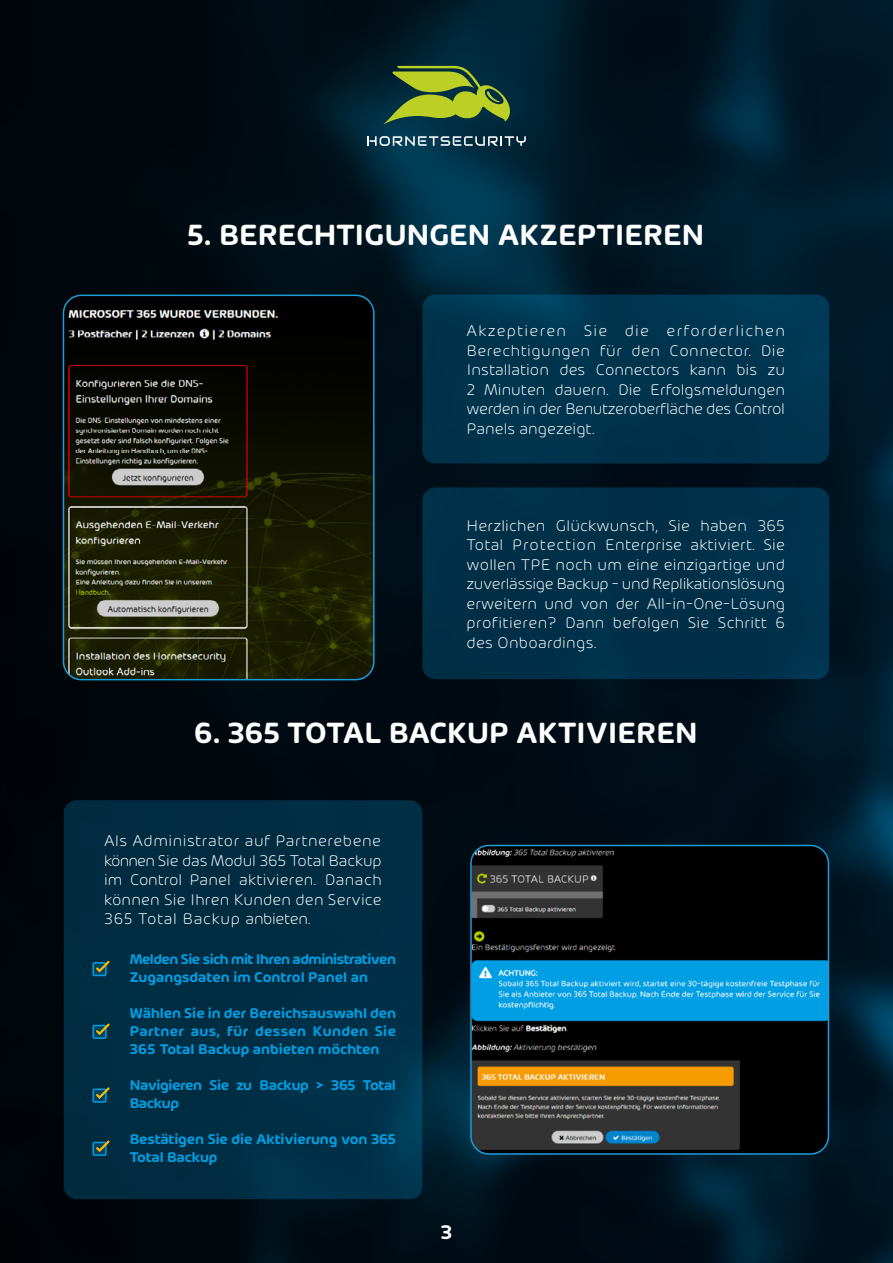
<style>
.page{position:relative;width:893px;height:1263px;background:#fff}
.page>*{position:absolute;margin:0;border:0;box-sizing:border-box;transform-origin:0 0}
.t1{font:600 31.2px "Hornet";color:#fff}
.t2{font:600 21px "Hornet";color:#fff}
.t3{font:300 16.5px/19.5px "Hornet";letter-spacing:.01em;color:#fff;text-align:justify}
.t4{font:600 15px/18px "Hornet";letter-spacing:-.01em;color:#009fe3}
.t5{font:600 15px/18px "Hornet";letter-spacing:-.035em;color:#009fe3}
</style>
<div class="page">
<img style="left:0;top:0;width:893px;height:1263px">
<div style="left:422px;top:295px;width:407px;height:168px;background:#00344d;border-radius:13px"></div>
<svg style="left:367px;top:136px;width:159px;height:10px;background:#587785"></svg>
<svg style="left:383px;top:66px;width:130px;height:59px;background:#597932"></svg>
<div style="left:422px;top:487px;width:407px;height:192px;background:#003048;border-radius:13px"></div>
<img style="left:64px;top:295px;width:310px;height:385px">
<div style="left:63px;top:295px;width:312px;height:385px;border:2px solid #1d9dd8;border-radius:18px"></div>
<div style="left:64px;top:800px;width:358px;height:399px;background:#002d42;border-radius:13px"></div>
<img style="left:471px;top:846px;width:357px;height:308px">
<div style="left:470px;top:845px;width:359px;height:310px;border:2px solid #1d9dd8;border-radius:18px"></div>
<div style="left:92px;top:1142px;width:15px;height:14px;border:2px solid #009fe3"></div>
<svg style="left:94px;top:1140px;width:16px;height:14px"></svg>
<div style="left:92px;top:1088px;width:15px;height:15px;border:2px solid #009fe3"></div>
<svg style="left:94px;top:1087px;width:16px;height:13px"></svg>
<div style="left:92px;top:1025px;width:15px;height:14px;border:2px solid #009fe3"></div>
<svg style="left:94px;top:1023px;width:16px;height:14px"></svg>
<div style="left:92px;top:962px;width:15px;height:14px;border:2px solid #009fe3"></div>
<svg style="left:94px;top:960px;width:16px;height:14px"></svg>
<h1 class="t1" style="left:187px;top:212px;width:519px">5. BERECHTIGUNGEN AKZEPTIEREN</h1>
<p class="t3" style="left:466px;top:320px;width:320px">Akzeptieren Sie die erforderlichen Berechtigungen für den Connector. Die Installation des Connectors kann bis zu 2 Minuten dauern. Die Erfolgsmeldungen werden in der Benutzeroberfläche des Control Panels angezeigt.</p>
<p class="t3" style="left:466px;top:514px;width:320px">Herzlichen Glückwunsch, Sie haben 365<br>Total Protection Enterprise aktiviert. Sie wollen TPE noch um eine einzigartige und zuverlässige Backup - und Replikationslösung erweitern und von der All-in-One-Lösung profitieren? Dann befolgen Sie Schritt 6 des Onboardings.</p>
<h1 class="t1" style="left:194px;top:710px;width:505px">6. 365 TOTAL BACKUP AKTIVIEREN</h1>
<p class="t3" style="left:104px;top:830px;width:279px">Als Administrator auf Partnerebene können Sie das Modul 365 Total Backup im Control Panel aktivieren. Danach können Sie Ihren Kunden den Service 365 Total Backup anbieten.</p>
<p class="t5" style="left:130px;top:949px;width:268px">Melden Sie sich mit Ihren administrativen<br>Zugangsdaten im Control Panel an</p>
<p class="t4" style="left:130px;top:1003px;width:268px;text-align:justify">Wählen Sie in der Bereichsauswahl den Partner aus, für dessen Kunden Sie 365 Total Backup anbieten möchten</p>
<p class="t4" style="left:130px;top:1075px;width:268px">Navigieren Sie zu Backup &gt; 365 Total<br>Backup</p>
<p class="t4" style="left:130px;top:1129px;width:268px">Bestätigen Sie die Aktivierung von 365<br>Total Backup</p>
<p class="t2" style="left:441px;top:1217px;width:13px">3</p>
</div>
